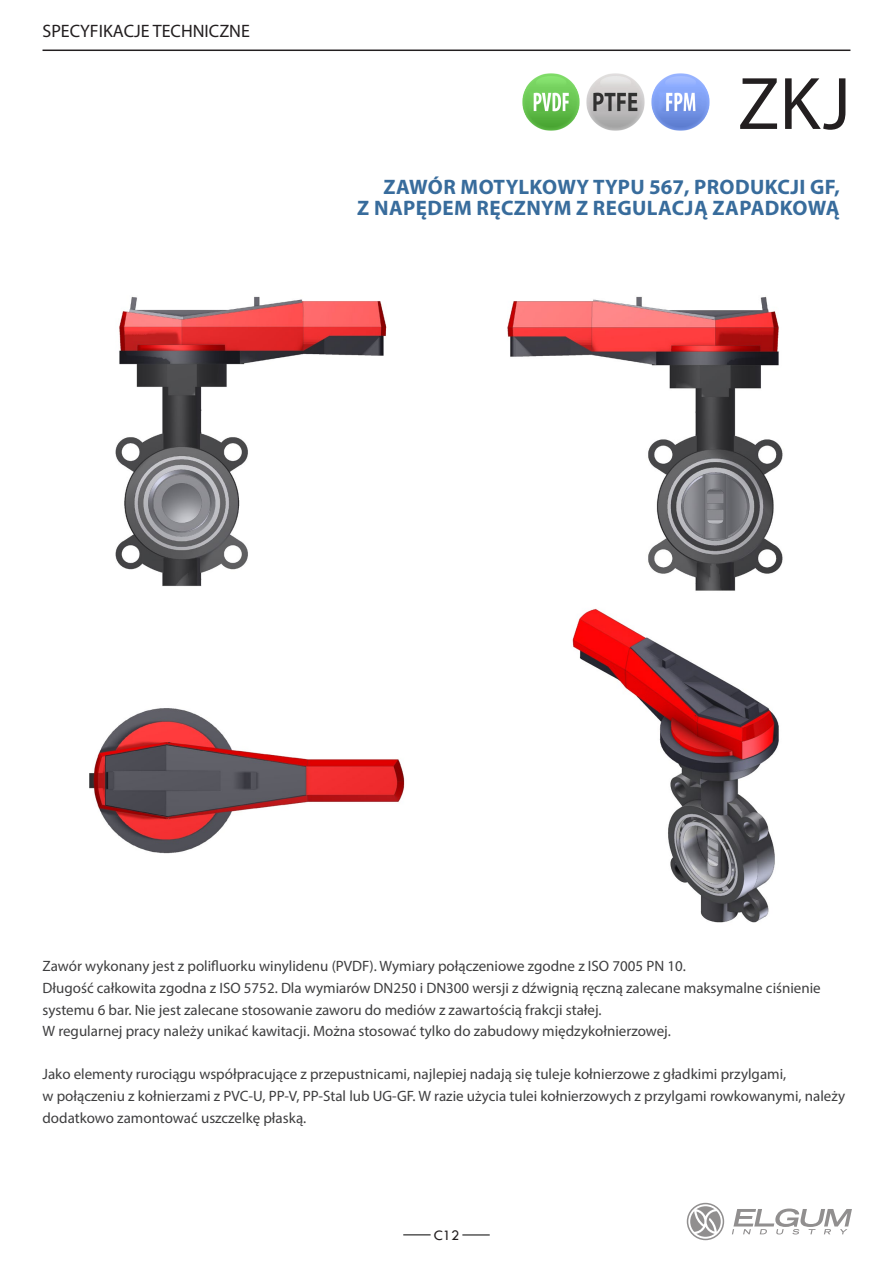
<style>
.page{position:relative;width:893px;height:1263px;background:#fff}
.page>*{position:absolute;margin:0;border:0;box-sizing:border-box;transform-origin:0 0}
.t1{font:75px "Myriad Pro";color:#231f20}
.t2{font:700 21px/21.6px "Myriad Pro";letter-spacing:.02em;color:#386c9c;text-align:right}
.t3{font:18px "Myriad Pro";color:#231f20}
.t4{font:15px/21.6px "Myriad Pro";color:#3e3e3f}
.t5{font:15px "Tw Cen";color:#231f20}
</style>
<div class="page">
<svg style="left:732px;top:1208px;width:120px;height:26px"></svg>
<svg style="left:687px;top:1203px;width:37px;height:37px"></svg>
<svg style="left:403px;top:1234px;width:28px;height:1px"></svg>
<svg style="left:462px;top:1235px;width:28px;height:1px"></svg>
<hr style="left:43px;top:50px;width:807px;height:1px;background:#231f20">
<img style="left:651px;top:73px;width:59px;height:58px">
<img style="left:586px;top:73px;width:59px;height:58px">
<img style="left:522px;top:73px;width:58px;height:58px">
<img style="left:89px;top:296px;width:316px;height:558px">
<img style="left:507px;top:296px;width:276px;height:627px">
<p class="t3" style="left:43px;top:19px;width:209px">SPECYFIKACJE TECHNICZNE</p>
<h1 class="t1" style="left:738px;top:58px;width:114px">ZKJ</h1>
<h2 class="t2" style="left:357px;top:175px;width:484px">ZAWÓR MOTYLKOWY TYPU 567, PRODUKCJI GF,<br>Z NAPĘDEM RĘCZNYM Z REGULACJĄ ZAPADKOWĄ</h2>
<p class="t4" style="left:43px;top:955px;width:780px">Zawór wykonany jest z polifluorku winylidenu (PVDF). Wymiary połączeniowe zgodne z ISO 7005 PN 10.<br>Długość całkowita zgodna z ISO 5752. Dla wymiarów DN250 i DN300 wersji z dźwignią ręczną zalecane maksymalne ciśnienie systemu 6 bar. Nie jest zalecane stosowanie zaworu do mediów z zawartością frakcji stałej.<br>W regularnej pracy należy unikać kawitacji. Można stosować tylko do zabudowy międzykołnierzowej.</p>
<p class="t4" style="left:43px;top:1063px;width:804px">Jako elementy rurociągu współpracujące z przepustnicami, najlepiej nadają się tuleje kołnierzowe z gładkimi przylgami,<br>w połączeniu z kołnierzami z PVC-U, PP-V, PP-Stal lub UG-GF. W razie użycia tulei kołnierzowych z przylgami rowkowanymi, należy dodatkowo zamontować uszczelkę płaską.</p>
<p class="t5" style="left:434px;top:1226px;width:27px">C12</p>
</div>
